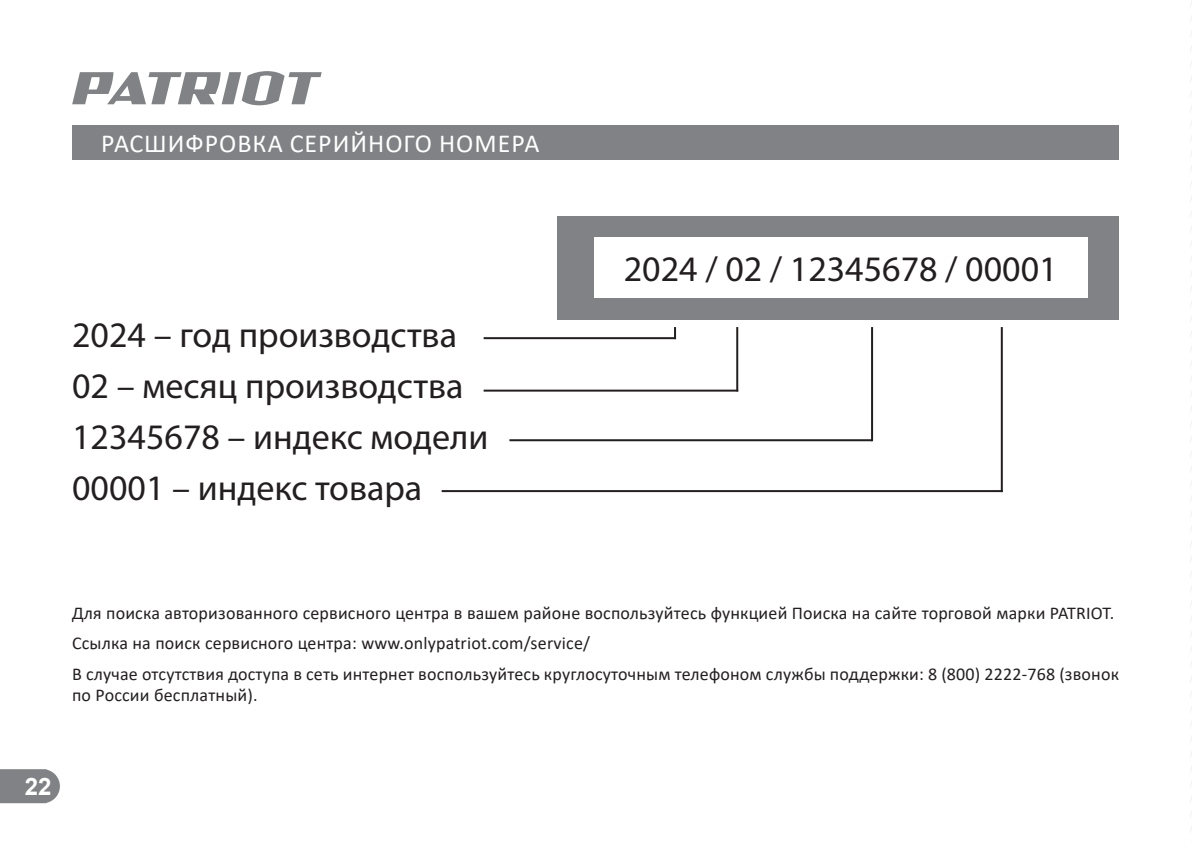
<style>
.page{position:relative;width:1192px;height:842px;background:#fff}
.page>*{position:absolute;margin:0;border:0;box-sizing:border-box;transform-origin:0 0}
.t1{font:36px/51px "Myriad Pro";color:#231f20}
.t2{font:26px "Calibri";letter-spacing:.04em;color:#fff}
.t3{font:700 24px "Arial";color:#fff}
.t4{font:18px/30px "Calibri";letter-spacing:.01em;color:#231f20}
</style>
<div class="page">
<svg style="left:72px;top:71px;width:250px;height:34px"></svg>
<svg style="left:0;top:769px;width:60px;height:34px;background:#888a8d"></svg>
<div style="left:558px;top:216px;width:561px;height:104px;background:#808285"></div>
<hr style="left:483px;top:337px;width:193px;height:2px;background:#231f20">
<hr style="left:483px;top:390px;width:255px;height:2px;background:#231f20">
<hr style="left:509px;top:439px;width:363px;height:2px;background:#231f20">
<hr style="left:442px;top:490px;width:560px;height:2px;background:#231f20">
<div style="left:594px;top:237px;width:493px;height:61px;background:#fff"></div>
<svg style="left:674px;top:327px;width:2px;height:10px"></svg>
<hr style="left:736px;top:327px;width:2px;height:64px;background:#231f20">
<hr style="left:871px;top:327px;width:2px;height:114px;background:#231f20">
<hr style="left:1001px;top:327px;width:2px;height:165px;background:#231f20">
<div style="left:72px;top:125px;width:1047px;height:34px;background:#808285"></div>
<svg style="left:1190px;top:1px;width:2px;height:831px"></svg>
<h2 class="t2" style="left:101px;top:125px;width:440px">РАСШИФРОВКА СЕРИЙНОГО НОМЕРА</h2>
<h1 class="t1" style="left:72px;top:309px;width:418px">2024 – год производства<br>02 – месяц производства<br>12345678 – индекс модели<br>00001 – индекс товара</h1>
<h1 class="t1" style="left:624px;top:243px;width:435px">2024 / 02 / 12345678 / 00001</h1>
<p class="t4" style="left:72px;top:598px;width:1048px">Для поиска авторизованного сервисного центра в вашем районе воспользуйтесь функцией Поиска на сайте торговой марки PATRIOT.<br>Ссылка на поиск сервисного центра: www.onlypatriot.com/service/<br>В случае отсутствия доступа в сеть интернет воспользуйтесь круглосуточным телефоном службы поддержки: 8 (800) 2222-768 (звонок</p>
<p class="t4" style="left:72px;top:680px;width:187px">по России бесплатный).</p>
<h3 class="t3" style="left:25px;top:769px;width:28px">22</h3>
</div>
